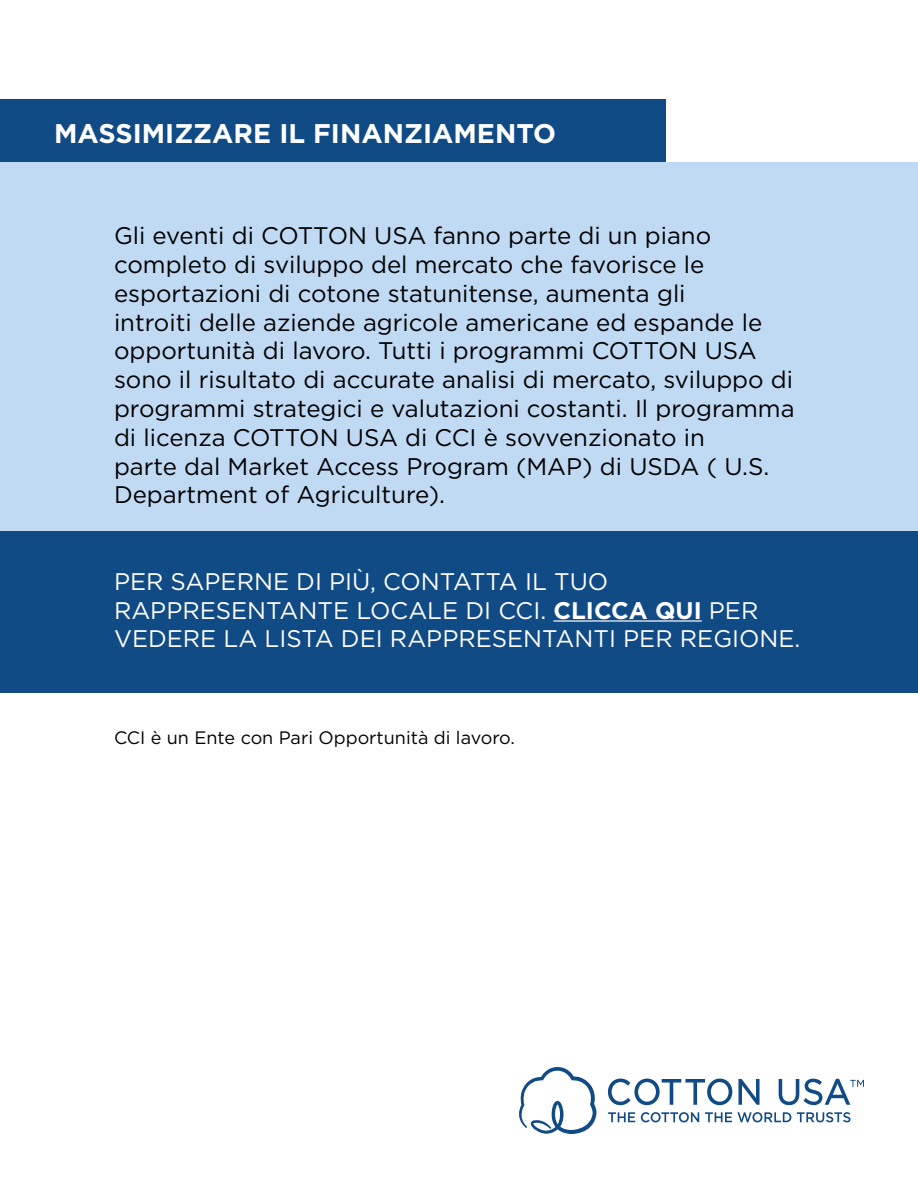
<style>
.page{position:relative;width:918px;height:1188px;background:#fff}
.page>*{position:absolute;margin:0;border:0;box-sizing:border-box;transform-origin:0 0}
.t1{font:700 27px "Gotham";color:#fff}
.t2{font:24px/28.8px "Gotham";color:#000}
.t3{font:24px/28.8px "Gotham";color:#fff}
.t4{font:18px "Gotham";color:#000}
.s1{font-weight:700}
</style>
<div class="page">
<svg style="left:519px;top:1067px;width:78px;height:67px"></svg>
<svg style="left:608px;top:1079px;width:124px;height:26px"></svg>
<svg style="left:738px;top:1079px;width:22px;height:26px"></svg>
<svg style="left:779px;top:1079px;width:85px;height:26px"></svg>
<svg style="left:608px;top:1112px;width:27px;height:10px"></svg>
<svg style="left:641px;top:1112px;width:58px;height:10px"></svg>
<svg style="left:705px;top:1112px;width:86px;height:10px"></svg>
<svg style="left:797px;top:1112px;width:53px;height:10px"></svg>
<div style="left:0;top:531px;width:918px;height:162px;background:#114b86"></div>
<div style="left:0;top:162px;width:918px;height:369px;background:#bfdaf2"></div>
<hr style="left:553px;top:620px;width:149px;height:2px;background:#fff">
<div style="left:0;top:99px;width:666px;height:63px;background:#114b86"></div>
<p class="t1" style="left:54px;top:116px;width:504px">MASSIMIZZARE IL FINANZIAMENTO</p>
<p class="t2" style="left:114px;top:221px;width:682px">Gli eventi di COTTON USA fanno parte di un piano completo di sviluppo del mercato che favorisce le esportazioni di cotone statunitense, aumenta gli<br>introiti delle aziende agricole americane ed espande le opportunità di lavoro. Tutti i programmi COTTON USA sono il risultato di accurate analisi di mercato, sviluppo di programmi strategici e valutazioni costanti. Il programma di licenza COTTON USA di CCI è sovvenzionato in<br>parte dal Market Access Program (MAP) di USDA ( U.S.<br>Department of Agriculture).</p>
<p class="t3" style="left:114px;top:566px;width:688px">PER SAPERNE DI PIÙ, CONTATTA IL TUO<br>RAPPRESENTANTE LOCALE DI CCI. <span class="s1">CLICCA QUI</span> PER<br>VEDERE LA LISTA DEI RAPPRESENTANTI PER REGIONE.</p>
<p class="t4" style="left:114px;top:726px;width:402px">CCI è un Ente con Pari Opportunità di lavoro.</p>
</div>
